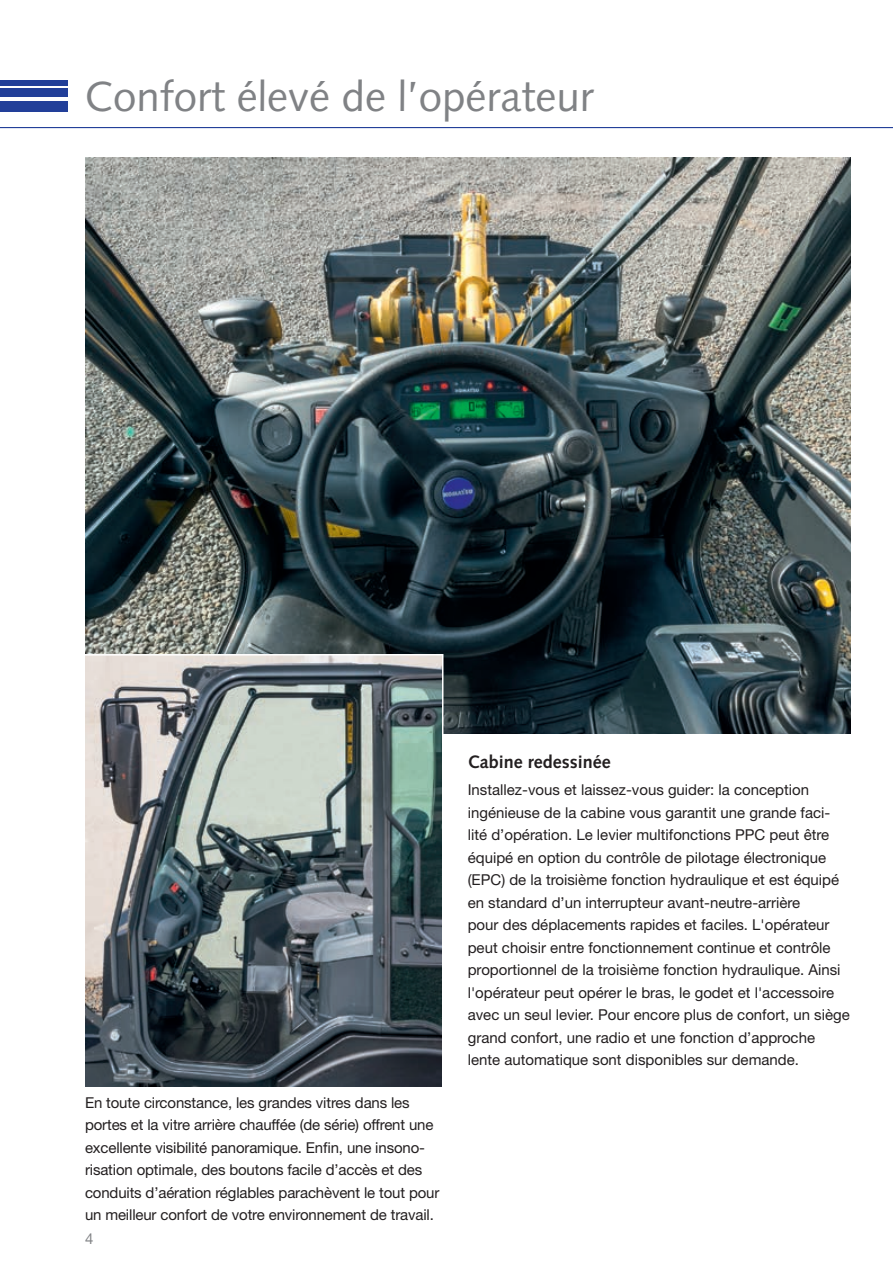
<style>
.page{position:relative;width:893px;height:1263px;background:#fff}
.page>*{position:absolute;margin:0;border:0;box-sizing:border-box;transform-origin:0 0}
.t1{font:42px "Syntax LTCE";color:#808285}
.t2{font:700 18px "Syntax LTCE";color:#231f20}
.t3{font:15px/22.5px "Helvetica Neue LT Pro";color:#231f20}
.t4{font:15px "Helvetica Neue LT Pro";color:#808285}
</style>
<div class="page">
<hr style="left:0;top:127px;width:893px;height:1px;background:#223f99">
<div style="left:0;top:101px;width:68px;height:10px;background:#223f99"></div>
<div style="left:0;top:89px;width:68px;height:8px;background:#223f99"></div>
<div style="left:0;top:80px;width:68px;height:5px;background:#223f99"></div>
<img style="left:85px;top:157px;width:765px;height:576px">
<img style="left:85px;top:653px;width:359px;height:434px">
<h1 class="t1" style="left:85px;top:72px;width:510px">Confort élevé de l’opérateur</h1>
<p class="t3" style="left:85px;top:1091px;width:356px">En toute circonstance, les grandes vitres dans les portes et la vitre arrière chauffée (de série) offrent une excellente visibilité panoramique. Enfin, une insono&shy;risation optimale, des boutons facile d’accès et des conduits d’aération réglables parachèvent le tout pour un meilleur confort de votre environnement de travail.</p>
<p class="t4" style="left:85px;top:1229px;width:10px">4</p>
<p class="t2" style="left:468px;top:752px;width:144px">Cabine redessinée</p>
<p class="t3" style="left:468px;top:778px;width:384px">Installez-vous et laissez-vous guider: la conception ingénieuse de la cabine vous garantit une grande faci&shy;lité d’opération. Le levier multifonctions PPC peut être équipé en option du contrôle de pilotage électronique (EPC) de la troisième fonction hydraulique et est équipé en standard d’un interrupteur avant-neutre-arrière<br>pour des déplacements rapides et faciles. L'opérateur peut choisir entre fonctionnement continue et contrôle proportionnel de la troisième fonction hydraulique. Ainsi l'opérateur peut opérer le bras, le godet et l'accessoire avec un seul levier. Pour encore plus de confort, un siège grand confort, une radio et une fonction d’approche lente automatique sont disponibles sur demande.</p>
</div>
